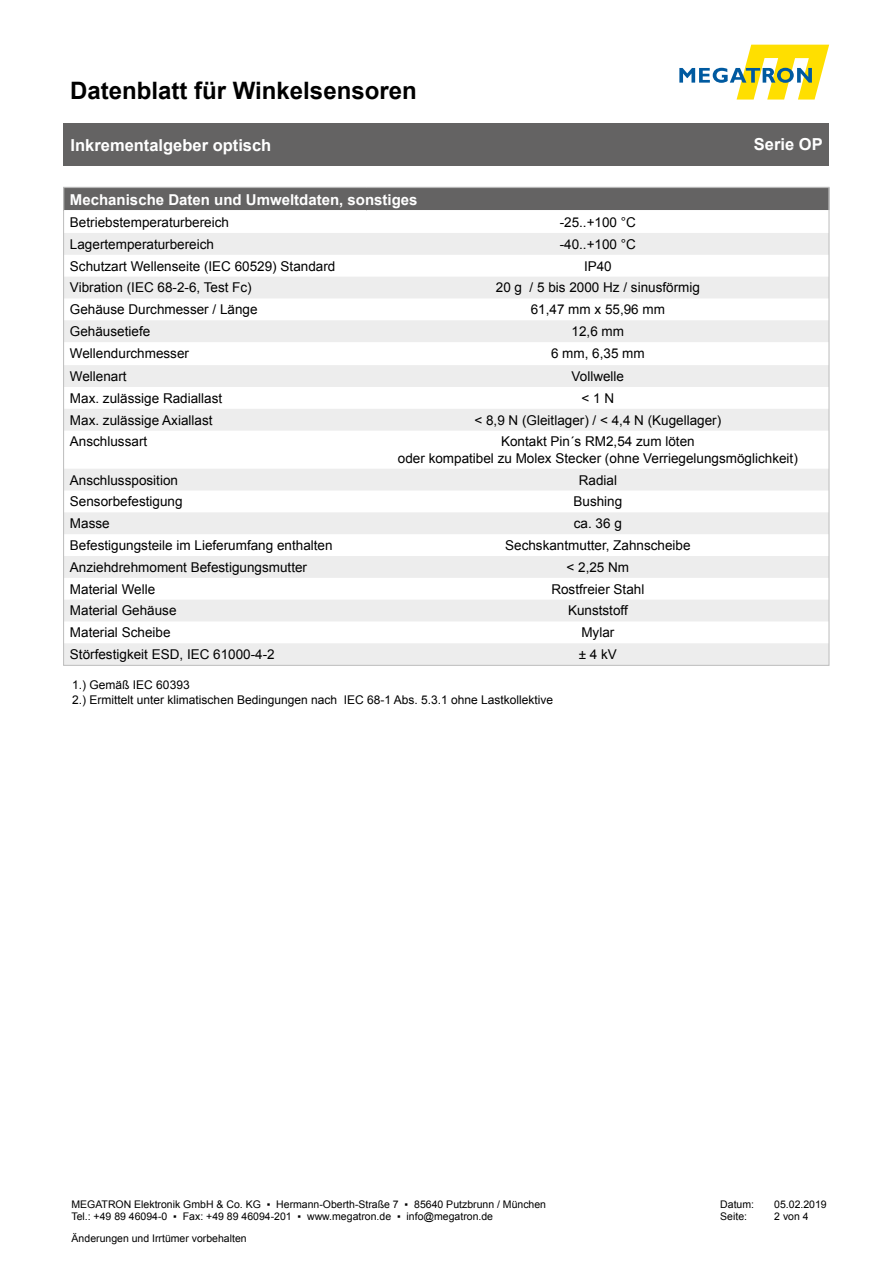
<style>
.page{position:relative;width:893px;height:1263px;background:#fff}
.page>*{position:absolute;margin:0;border:0;box-sizing:border-box;transform-origin:0 0}
.t1{font:700 24px "Arial";color:#000}
.t2{font:700 16.5px "Arial";color:#fff}
.t3{font:700 15px "Arial";color:#fff}
.t4{font:13.5px "Arial";color:#000}
.t5{font:12px/14.4px "Arial";color:#000}
.t6{font:10.5px/12.6px "Arial";color:#000}
</style>
<div class="page">
<svg style="left:679px;top:45px;width:150px;height:55px"></svg>
<div style="left:64px;top:123px;width:765px;height:43px;background:#646363"></div>
<div style="left:64px;top:188px;width:765px;height:23px;background:#646363"></div>
<svg style="left:65px;top:233px;width:762px;height:430px;fill:#f4f4f4"></svg>
<svg style="left:829px;top:188px;width:1px;height:22px"></svg>
<hr style="left:64px;top:210px;width:303px;height:1px;background:#fff">
<hr style="left:367px;top:210px;width:462px;height:1px;background:#fff">
<h1 class="t1" style="left:70px;top:74px;width:348px">Datenblatt für Winkelsensoren</h1>
<p class="t2" style="left:71px;top:134px;width:202px">Inkrementalgeber optisch</p>
<p class="t2" style="left:754px;top:133px;width:70px">Serie OP</p>
<p class="t3" style="left:70px;top:189px;width:349px">Mechanische Daten und Umweltdaten, sonstiges</p>
<p class="t4" style="left:70px;top:213px;width:161px">Betriebstemperaturbereich</p>
<p class="t4" style="left:560px;top:213px;width:78px">-25..+100 °C</p>
<p class="t4" style="left:70px;top:235px;width:146px">Lagertemperaturbereich</p>
<p class="t4" style="left:560px;top:235px;width:78px">-40..+100 °C</p>
<p class="t4" style="left:70px;top:257px;width:267px">Schutzart Wellenseite (IEC 60529) Standard</p>
<p class="t4" style="left:584px;top:257px;width:29px">IP40</p>
<p class="t4" style="left:70px;top:279px;width:183px">Vibration (IEC 68-2-6, Test Fc)</p>
<p class="t4" style="left:496px;top:279px;width:206px">20 g / 5 bis 2000 Hz / sinusförmig</p>
<p class="t4" style="left:70px;top:301px;width:189px">Gehäuse Durchmesser / Länge</p>
<p class="t4" style="left:531px;top:301px;width:136px">61,47 mm x 55,96 mm</p>
<p class="t4" style="left:70px;top:323px;width:82px">Gehäusetiefe</p>
<p class="t4" style="left:572px;top:323px;width:54px">12,6 mm</p>
<p class="t4" style="left:70px;top:344px;width:121px">Wellendurchmesser</p>
<p class="t4" style="left:551px;top:344px;width:95px">6 mm, 6,35 mm</p>
<p class="t4" style="left:70px;top:367px;width:58px">Wellenart</p>
<p class="t4" style="left:572px;top:367px;width:54px">Vollwelle</p>
<p class="t4" style="left:70px;top:389px;width:154px">Max. zulässige Radiallast</p>
<p class="t4" style="left:582px;top:389px;width:34px">&lt; 1 N</p>
<p class="t4" style="left:70px;top:411px;width:144px">Max. zulässige Axiallast</p>
<p class="t4" style="left:474px;top:411px;width:248px">&lt; 8,9 N (Gleitlager) / &lt; 4,4 N (Kugellager)</p>
<p class="t4" style="left:70px;top:433px;width:79px">Anschlussart</p>
<p class="t4" style="left:501px;top:433px;width:195px">Kontakt Pin´s RM2,54 zum löten</p>
<p class="t4" style="left:398px;top:449px;width:401px">oder kompatibel zu Molex Stecker (ohne Verriegelungsmöglichkeit)</p>
<p class="t4" style="left:70px;top:471px;width:110px">Anschlussposition</p>
<p class="t4" style="left:579px;top:471px;width:40px">Radial</p>
<p class="t4" style="left:70px;top:493px;width:114px">Sensorbefestigung</p>
<p class="t4" style="left:573px;top:493px;width:50px">Bushing</p>
<p class="t4" style="left:70px;top:515px;width:41px">Masse</p>
<p class="t4" style="left:574px;top:515px;width:50px">ca. 36 g</p>
<p class="t4" style="left:70px;top:536px;width:264px">Befestigungsteile im Lieferumfang enthalten</p>
<p class="t4" style="left:505px;top:536px;width:187px">Sechskantmutter, Zahnscheibe</p>
<p class="t4" style="left:70px;top:558px;width:239px">Anziehdrehmoment Befestigungsmutter</p>
<p class="t4" style="left:567px;top:558px;width:64px">&lt; 2,25 Nm</p>
<p class="t4" style="left:70px;top:580px;width:87px">Material Welle</p>
<p class="t4" style="left:551px;top:580px;width:95px">Rostfreier Stahl</p>
<p class="t4" style="left:70px;top:602px;width:108px">Material Gehäuse</p>
<p class="t4" style="left:568px;top:602px;width:61px">Kunststoff</p>
<p class="t4" style="left:70px;top:624px;width:102px">Material Scheibe</p>
<p class="t4" style="left:581px;top:624px;width:34px">Mylar</p>
<p class="t4" style="left:70px;top:645px;width:206px">Störfestigkeit ESD, IEC 61000-4-2</p>
<p class="t4" style="left:579px;top:645px;width:40px">± 4 kV</p>
<p class="t5" style="left:72px;top:678px;width:482px">1.) Gemäß IEC 60393<br>2.) Ermittelt unter klimatischen Bedingungen nach IEC 68-1 Abs. 5.3.1 ohne Lastkollektive</p>
<p class="t6" style="left:71px;top:1198px;width:476px">MEGATRON Elektronik GmbH &amp; Co. KG ▪ Hermann-Oberth-Straße 7 ▪ 85640 Putzbrunn / München<br>Tel.: +49 89 46094-0 ▪ Fax: +49 89 46094-201 ▪ www.megatron.de ▪ info@megatron.de</p>
<p class="t6" style="left:720px;top:1198px;width:35px">Datum:</p>
<p class="t6" style="left:774px;top:1198px;width:54px">05.02.2019</p>
<p class="t6" style="left:720px;top:1210px;width:28px">Seite:</p>
<p class="t6" style="left:774px;top:1210px;width:36px">2 von 4</p>
<p class="t6" style="left:72px;top:1232px;width:177px">Änderungen und Irrtümer vorbehalten</p>
</div>
